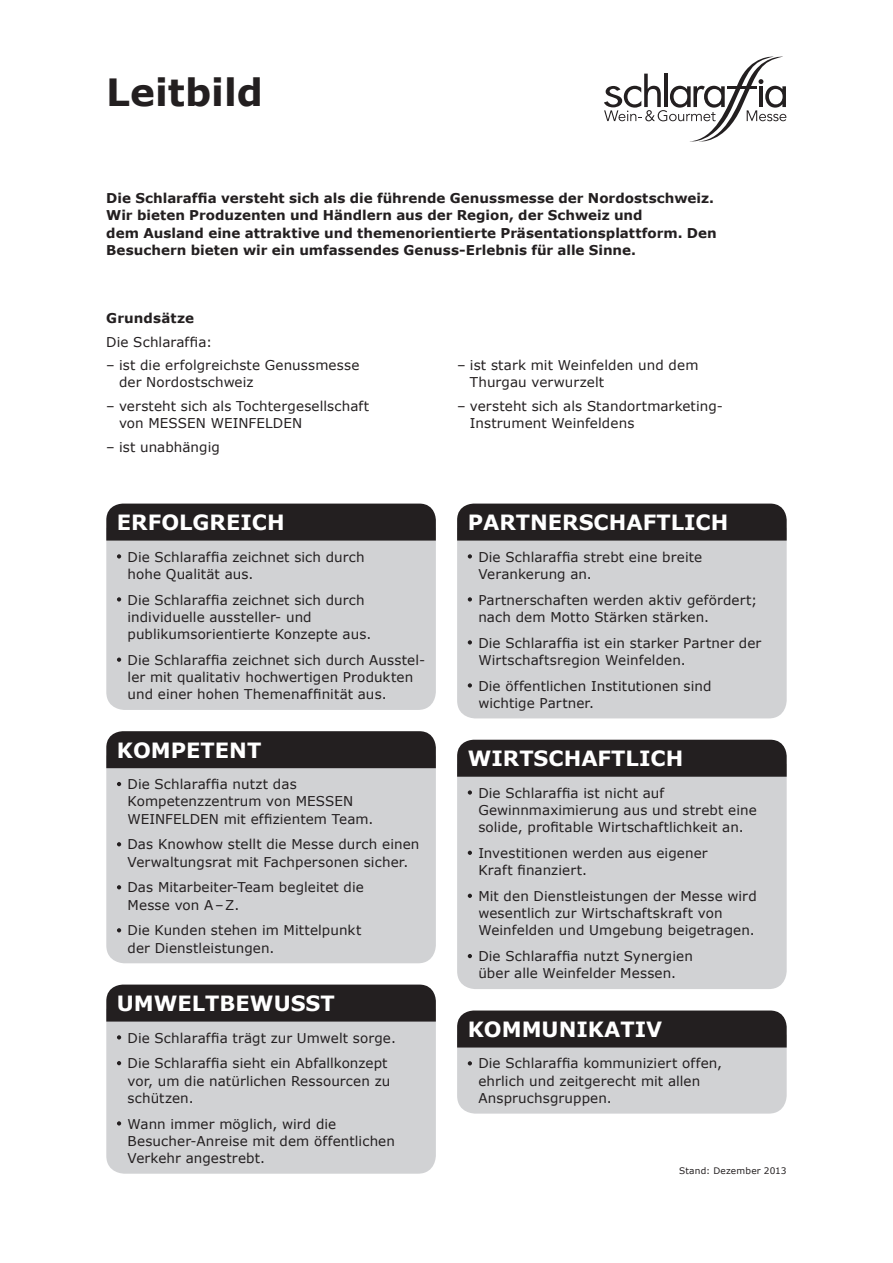
<style>
.page{position:relative;width:893px;height:1263px;background:#fff}
.page>*{position:absolute;margin:0;border:0;box-sizing:border-box;transform-origin:0 0}
.t1{font:700 37.5px "Verdana";color:#231f20}
.t2{font:700 21px "Verdana";color:#fff}
.t3{font:13.5px/17.2px "Verdana";letter-spacing:.005em;color:#231f20}
.t4{font:700 13.5px/17.2px "Verdana";color:#231f20}
.t5{font:9px "Verdana";letter-spacing:.015em;color:#231f20}
</style>
<div class="page">
<div style="left:106px;top:541px;width:330px;height:169px;background:#d1d2d4"></div>
<div style="left:457px;top:777px;width:330px;height:212px;background:#d1d2d4"></div>
<div style="left:106px;top:1021px;width:330px;height:153px;background:#d1d2d4"></div>
<div style="left:457px;top:541px;width:330px;height:177px;background:#d1d2d4"></div>
<div style="left:106px;top:768px;width:330px;height:195px;background:#d1d2d4"></div>
<div style="left:106px;top:504px;width:330px;height:37px;background:#231f20"></div>
<div style="left:457px;top:740px;width:330px;height:37px;background:#231f20"></div>
<div style="left:106px;top:984px;width:330px;height:37px;background:#231f20"></div>
<div style="left:457px;top:504px;width:330px;height:37px;background:#231f20"></div>
<div style="left:106px;top:731px;width:330px;height:37px;background:#231f20"></div>
<svg style="left:117px;top:554px;width:4px;height:4px"></svg>
<svg style="left:117px;top:597px;width:4px;height:4px"></svg>
<svg style="left:117px;top:657px;width:4px;height:5px"></svg>
<svg style="left:468px;top:790px;width:4px;height:5px"></svg>
<svg style="left:468px;top:851px;width:4px;height:4px"></svg>
<svg style="left:468px;top:894px;width:4px;height:4px"></svg>
<svg style="left:468px;top:954px;width:4px;height:4px"></svg>
<svg style="left:117px;top:1035px;width:4px;height:4px"></svg>
<svg style="left:117px;top:1061px;width:4px;height:4px"></svg>
<svg style="left:117px;top:1121px;width:4px;height:4px"></svg>
<svg style="left:468px;top:554px;width:4px;height:4px"></svg>
<svg style="left:468px;top:597px;width:4px;height:4px"></svg>
<svg style="left:468px;top:640px;width:4px;height:4px"></svg>
<svg style="left:468px;top:683px;width:4px;height:4px"></svg>
<svg style="left:117px;top:782px;width:4px;height:4px"></svg>
<svg style="left:117px;top:842px;width:4px;height:4px"></svg>
<svg style="left:117px;top:885px;width:4px;height:4px"></svg>
<svg style="left:117px;top:928px;width:4px;height:4px"></svg>
<svg style="left:457px;top:1010px;width:330px;height:103px;background:#939294"></svg>
<svg style="left:604px;top:57px;width:182px;height:85px"></svg>
<h1 class="t1" style="left:106px;top:66px;width:158px">Leitbild</h1>
<p class="t4" style="left:106px;top:189px;width:612px">Die Schlaraffia versteht sich als die führende Genussmesse der Nordostschweiz.<br>Wir bieten Produzenten und Händlern aus der Region, der Schweiz und<br>dem Ausland eine attraktive und themenorientierte Präsentationsplattform. Den Besuchern bieten wir ein umfassendes Genuss-Erlebnis für alle Sinne.</p>
<p class="t4" style="left:106px;top:309px;width:89px">Grundsätze</p>
<p class="t3" style="left:106px;top:333px;width:107px">Die Schlaraffia:</p>
<p class="t3" style="left:119px;top:356px;width:242px;text-indent:-13px">– ist die erfolgreichste Genussmesse der N ordostschweiz</p>
<p class="t3" style="left:119px;top:397px;width:252px;text-indent:-13px">– versteht sich als Tochtergesellschaft von MESSEN</p>
<p class="t3" style="left:211px;top:415px;width:37px">WEINFEL</p>
<p class="t3" style="left:273px;top:415px;width:20px">DEN</p>
<p class="t3" style="left:106px;top:438px;width:115px">– ist unabhängig</p>
<h2 class="t2" style="left:117px;top:508px;width:169px">Erfolgreich</h2>
<p class="t3" style="left:128px;top:548px;width:239px">Die Schlaraffia zeichnet sich durch hohe Qualität aus.</p>
<p class="t3" style="left:128px;top:591px;width:245px">Die Schlaraffia zeichnet sich durch individuelle aussteller- und publikumsorientierte Konzepte aus.</p>
<p class="t3" style="left:128px;top:651px;width:299px">Die Schlaraffia zeichnet sich durch Ausstel&shy;ler mit qualitativ hochwertigen Produkten und einer hohen Themenaffinität aus.</p>
<h2 class="t2" style="left:117px;top:735px;width:146px">Kompete nt</h2>
<p class="t3" style="left:128px;top:775px;width:247px">Die Schlaraffia nutzt das<br>Kompetenzzentrum von Messen<br>Weinfelden mit effizientem Team.</p>
<p class="t3" style="left:128px;top:836px;width:293px">Das Knowhow stellt die Messe durch einen<br>Verwaltungsrat mit Fachpersonen sicher.</p>
<p class="t3" style="left:128px;top:879px;width:238px">Das Mitarbeiter-Team begleitet die<br>Messe von A–Z.</p>
<p class="t3" style="left:128px;top:922px;width:235px">Die Kunden stehen im Mittelpunkt der Dienstleistungen.</p>
<h2 class="t2" style="left:117px;top:988px;width:55px">Umwel</h2>
<h2 class="t2" style="left:205px;top:988px;width:49px">tbewu</h2>
<h2 class="t2" style="left:291px;top:988px;width:46px">sst</h2>
<p class="t3" style="left:128px;top:1024px;width:270px;line-height:25.8px">Die Schlaraffia trägt zur Umwelt sorge.<br>Die Schlaraffia sieht ein Abfallkonzept</p>
<p class="t3" style="left:128px;top:1072px;width:264px">vor, um die natürlichen Ressourcen zu schützen.</p>
<p class="t3" style="left:128px;top:1115px;width:269px">Wann immer möglich, wird die<br>Besucher-Anreise mit dem öffentlichen<br>Verkehr angestrebt.</p>
<p class="t3" style="left:470px;top:356px;width:230px;text-indent:-13px">– ist stark mit Weinfelden und dem<br>Thurgau verwurzelt</p>
<p class="t3" style="left:470px;top:397px;width:255px;text-indent:-13px">– versteht sich als Standortmarketing-<br>Instrument Weinfeldens</p>
<h2 class="t2" style="left:468px;top:508px;width:262px">Partne rschaftlich</h2>
<p class="t3" style="left:478px;top:548px;width:225px">Die Schlaraffia strebt eine breite<br>Verankerung an.</p>
<p class="t3" style="left:478px;top:591px;width:280px">Partnerschaften werden aktiv gefördert; nach dem Motto Stärken stärken.</p>
<p class="t3" style="left:478px;top:634px;width:284px">Die Schlaraffia ist ein starker Partner der<br>Wirtschaftsregion Weinfelden.</p>
<p class="t3" style="left:478px;top:677px;width:235px">Die öffentlichen Institutionen sind wichtige Partner.</p>
<h2 class="t2" style="left:468px;top:744px;width:217px">Wirtschaftlich</h2>
<p class="t3" style="left:478px;top:784px;width:280px">Die Schlaraffia ist nicht auf<br>Gewinnmaximierung aus und strebt eine solide, profitable Wirtschaftlichkeit an.</p>
<p class="t3" style="left:478px;top:844px;width:231px">Investitionen werden aus eigener<br>Kraft finanziert.</p>
<p class="t3" style="left:478px;top:887px;width:280px">Mit den Dienstleistungen der Messe wird wesentlich zur Wirtschaftskraft von<br>Weinfelden und Umgebung beigetragen.</p>
<p class="t3" style="left:478px;top:947px;width:216px">Die Schlaraffia nutzt Synergien über alle Weinfelder Messen.</p>
<h2 class="t2" style="left:468px;top:1014px;width:196px">Kommu nikativ</h2>
<p class="t3" style="left:478px;top:1055px;width:245px">Die Schlaraffia kommuniziert offen, ehrlich und zeitgerecht mit allen<br>Anspruchsgruppen.</p>
<p class="t5" style="left:679px;top:1164px;width:109px">Stand: Dezember 2013</p>
</div>
